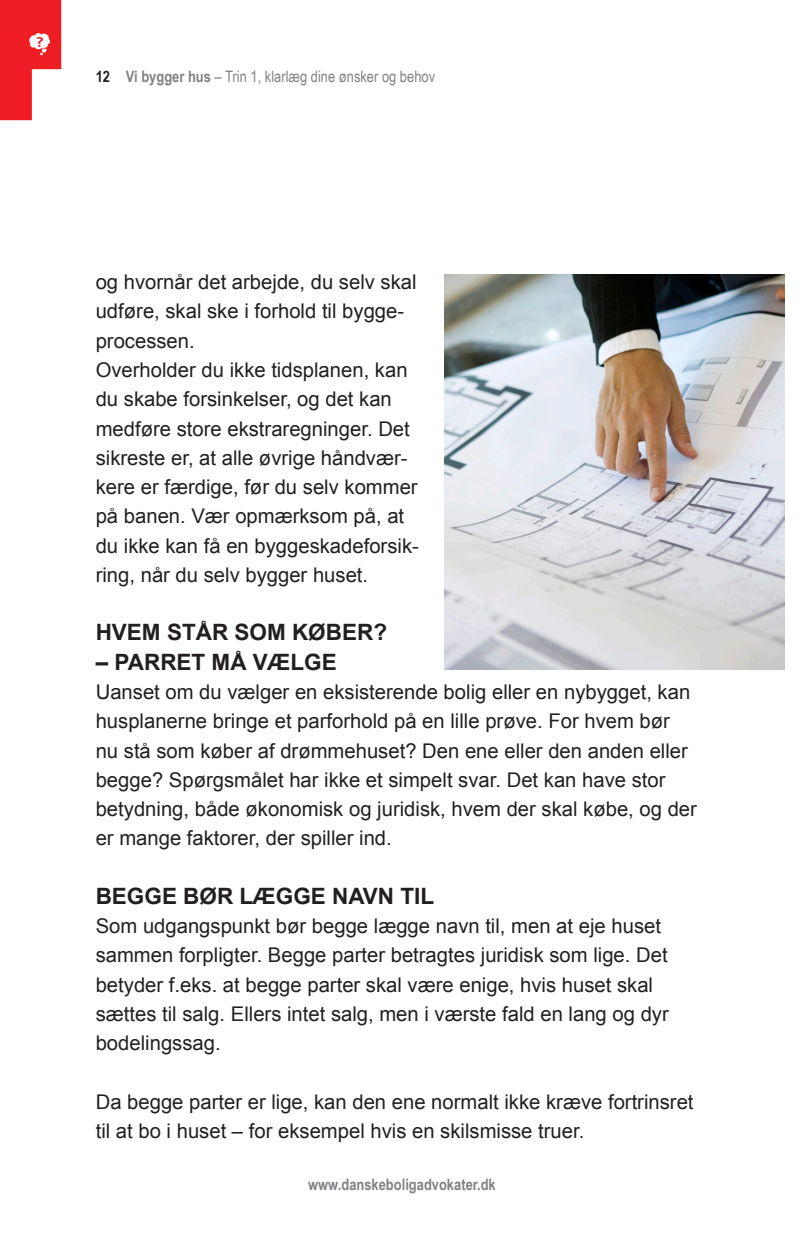
<style>
.page{position:relative;width:804px;height:1251px;background:#fff}
.page>*{position:absolute;margin:0;border:0;box-sizing:border-box;transform-origin:0 0}
.underrubrik{font:700 22.5px "Arial";color:#231f20}
.brødtekst{font:20.25px/29.2px "Arial";color:#231f20}
.t1{font:15.75px "Arial Narrow";color:#808285}
.t2{font:700 15.75px "Arial Narrow";color:#808285}
.s1{font-weight:700;color:#231f20}
.s2{font-weight:700}
</style>
<div class="page">
<svg style="left:0;top:0;width:61px;height:120px"></svg>
<img style="left:444px;top:274px;width:340px;height:395px">
<p class="t1" style="left:96px;top:65px;width:341px"><span class="s1">12</span> <span class="s2">Vi bygger hus</span> – Trin 1, klarlæg dine ønsker og behov</p>
<p class="brødtekst" style="left:96px;top:267px;width:322px">og hvornår det arbejde, du selv skal udføre, skal ske i forhold til bygge&shy;processen.</p>
<p class="brødtekst" style="left:96px;top:355px;width:325px">Overholder du ikke tidsplanen, kan du skabe forsinkelser, og det kan medføre store ekstraregninger. Det sikreste er, at alle øvrige håndvær&shy;kere er færdige, før du selv kommer på banen. Vær opmærksom på, at du ikke kan få en byggeskadeforsik&shy;ring, når du selv bygger huset.</p>
<p class="underrubrik" style="left:96px;top:617px;width:293px">HVEM STÅR SOM KØBER?</p>
<p class="underrubrik" style="left:96px;top:647px;width:242px">– PARRET MÅ VÆLGE</p>
<p class="brødtekst" style="left:96px;top:677px;width:602px">Uanset om du vælger en eksisterende bolig eller en nybygget, kan husplanerne bringe et parforhold på en lille prøve. For hvem bør nu stå som køber af drømmehuset? Den ene eller den anden eller begge? Spørgsmålet har ikke et simpelt svar. Det kan have stor betydning, både økonomisk og juridisk, hvem der skal købe, og der er mange faktorer, der spiller ind.</p>
<p class="underrubrik" style="left:96px;top:881px;width:340px">BEGGE BØR LÆGGE NAVN TIL</p>
<p class="brødtekst" style="left:96px;top:911px;width:574px">Som udgangspunkt bør begge lægge navn til, men at eje huset sammen forpligter. Begge parter betragtes juridisk som lige. Det betyder f.eks. at begge parter skal være enige, hvis huset skal sættes til salg. Ellers intet salg, men i værste fald en lang og dyr bodelingssag.</p>
<p class="brødtekst" style="left:96px;top:1086px;width:599px">Da begge parter er lige, kan den ene normalt ikke kræve fortrinsret til at bo i huset – for eksempel hvis en skilsmisse truer.</p>
<p class="t2" style="left:308px;top:1172px;width:189px">www.danskeboligadvokater.dk</p>
</div>
